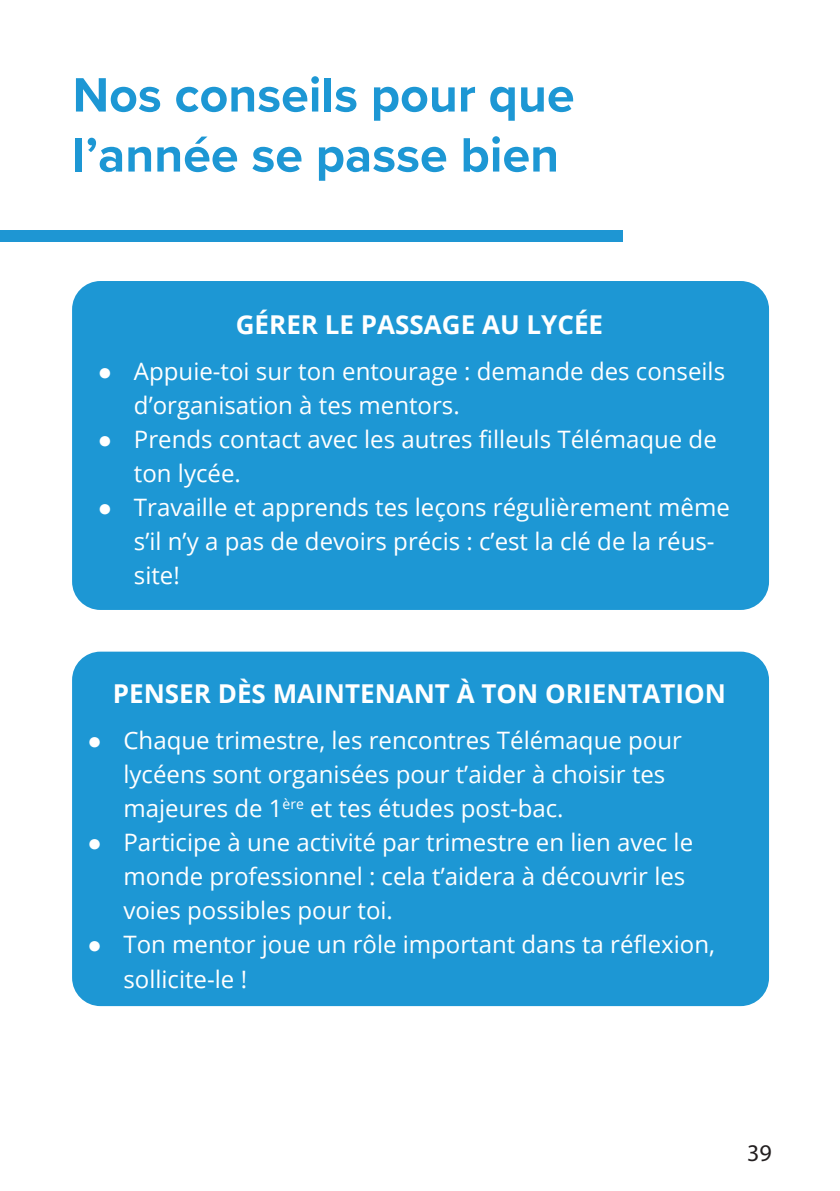
<style>
.page{position:relative;width:840px;height:1191px;background:#fff}
.page>*{position:absolute;margin:0;border:0;box-sizing:border-box;transform-origin:0 0}
.t1{font:700 50px "Proxima Nova";color:#1d97d4}
.t2{font:700 26px "Open Sans";color:#fff}
.t3{font:24px/34px "Open Sans";color:#fff}
.t4{font:24px "Myriad Pro";color:#231f20}
.s1{font-family:"Courier New"}
</style>
<div class="page">
<div style="left:72px;top:651px;width:696px;height:355px;background:#1d97d4;border-radius:28px"></div>
<div style="left:72px;top:281px;width:696px;height:329px;background:#1d97d4;border-radius:28px"></div>
<div style="left:0;top:230px;width:622px;height:12px;background:#1e96d3"></div>
<p class="t1" style="left:73px;top:58px;width:503px">Nos conseils pour que</p>
<p class="t1" style="left:73px;top:118px;width:487px">l’année se passe bien</p>
<p class="t2" style="left:236px;top:306px;width:368px">GÉRER LE PASSAGE AU LYCÉE</p>
<p class="t3" style="left:134px;top:353px;width:592px;text-indent:-36px"><span class="s1">●</span> Appuie-toi sur ton entourage : demande des conseils d’organisation à tes mentors.</p>
<p class="t3" style="left:134px;top:421px;width:584px;text-indent:-36px"><span class="s1">●</span> Prends contact avec les autres filleuls Télémaque de ton lycée.</p>
<p class="t3" style="left:134px;top:489px;width:597px;text-indent:-36px"><span class="s1">●</span> Travaille et apprends tes leçons régulièrement même s’il n’y a pas de devoirs précis : c’est la clé de la réus&shy;site!</p>
<p class="t2" style="left:113px;top:675px;width:614px">PENSER DÈS MAINTENANT À TON ORIENTATION</p>
<p class="t3" style="left:123px;top:723px;width:559px;text-indent:-36px"><span class="s1">●</span> Chaque trimestre, les rencontres Télémaque pour lycéens sont organisées pour t’aider à choisir tes majeures de 1<sup>ère</sup> et tes études post-bac.</p>
<p class="t3" style="left:123px;top:825px;width:571px;text-indent:-36px"><span class="s1">●</span> Participe à une activité par trimestre en lien avec le monde professionnel : cela t’aidera à découvrir les voies possibles pour toi.</p>
<p class="t3" style="left:123px;top:927px;width:592px;text-indent:-36px"><span class="s1">●</span> Ton mentor joue un rôle important dans ta réflexion, sollicite-le !</p>
<p class="t4" style="left:746px;top:1137px;width:26px">39</p>
</div>
